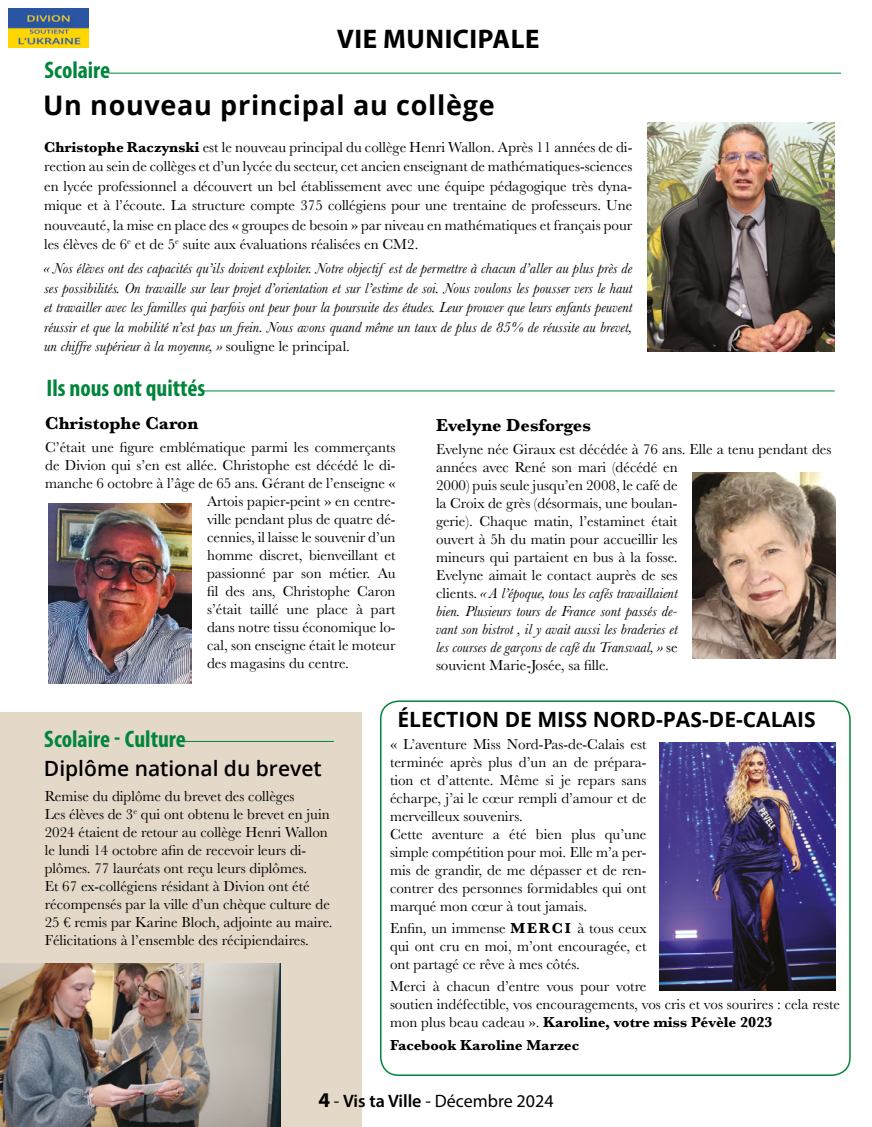
<style>
.page{position:relative;width:872px;height:1127px;background:#fff}
.page>*{position:absolute;margin:0;border:0;box-sizing:border-box;transform-origin:0 0}
.t1{font:700 27px "Open Sans";letter-spacing:.025em;color:#000}
.t2{font:700 27px "Myriad Pro";letter-spacing:.02em;color:#000}
.t3{font:700 condensed 24px "Myriad Pro";color:#00853b}
.t4{font:700 21px "Open Sans";color:#000}
.t5{font:600 21px "Open Sans";color:#000}
.t6{font:700 18px "Baskerville";color:#000}
.t7{font:18px "Myriad Pro";color:#000}
.t8{font:15px/18px "Baskerville";color:#000}
.t9{font:italic 15px/19.5px "Baskerville";color:#000;text-align:justify}
.t10{font:700 15px "Baskerville";color:#000}
.s1{font-weight:700}
.s2{font-style:normal}
.s3{font-style:italic}
.s4{font-weight:700;font-size:21px}
.s5{font-weight:600}
</style>
<div class="page">
<div style="left:0;top:712px;width:361px;height:415px;background:#e4d9c9"></div>
<hr style="left:109px;top:73px;width:732px;height:1px;background:#00853b">
<hr style="left:184px;top:741px;width:150px;height:1px;background:#00853b">
<img style="left:9px;top:9px;width:79px;height:39px">
<div style="left:380px;top:700px;width:470px;height:376px;border:2px solid #00853b;border-radius:18px"></div>
<img style="left:659px;top:742px;width:177px;height:249px">
<hr style="left:201px;top:391px;width:633px;height:1px;background:#00853b">
<img style="left:647px;top:123px;width:187px;height:228px">
<img style="left:49px;top:503px;width:143px;height:180px">
<img style="left:692px;top:473px;width:144px;height:186px">
<img style="left:0;top:964px;width:281px;height:163px">
<h2 class="t3" style="left:44px;top:55px;width:67px">Scolaire</h2>
<h1 class="t2" style="left:337px;top:21px;width:204px">VIE MUNICIPALE</h1>
<h1 class="t1" style="left:43px;top:86px;width:453px">Un nouveau principal au collège</h1>
<p class="t8" style="left:44px;top:138px;width:590px;line-height:19.5px;text-align:justify"><span class="s1">Christophe Raczynski</span> est le nouveau principal du collège Henri Wallon. Après 11 années de di&shy;rection au sein de collèges et d’un lycée du secteur, cet ancien enseignant de mathématiques-sciences en lycée professionnel a découvert un bel établissement avec une équipe pédagogique très dyna&shy;mique et à l’écoute. La structure compte 375 collégiens pour une trentaine de professeurs. Une nouveauté, la mise en place des « groupes de besoin » par niveau en mathématiques et français pour les élèves de 6<sup>e</sup> et de 5<sup>e</sup> suite aux évaluations réalisées en CM2.</p>
<p class="t9" style="left:44px;top:259px;width:590px">« Nos élèves ont des capacités qu’ils doivent exploiter. Notre objectif est de permettre à chacun d’aller au plus près de ses possibilités. On travaille sur leur projet d’orientation et sur l’estime de soi. Nous voulons les pousser vers le haut et travailler avec les familles qui parfois ont peur pour la poursuite des études. Leur prouver que leurs enfants peuvent réussir et que la mobilité n’est pas un frein. Nous avons quand même un taux de plus de 85% de réussite au brevet, un chiffre supérieur à la moyenne, » <span class="s2">souligne le principal.</span></p>
<h2 class="t3" style="left:46px;top:373px;width:160px">Ils nous ont quittés</h2>
<p class="t6" style="left:45px;top:411px;width:155px">Christophe Caron</p>
<p class="t8" style="left:45px;top:438px;width:352px">C’était une figure emblématique parmi les commerçants</p>
<p class="t8" style="left:45px;top:456px;width:352px">de Divion qui s’en est allée. Christophe est décédé le di-</p>
<p class="t8" style="left:45px;top:474px;width:352px">manche 6 octobre à l’âge de 65 ans. Gérant de l’enseigne «</p>
<p class="t8" style="left:207px;top:492px;width:190px">Artois papier-peint » en centre-</p>
<p class="t8" style="left:207px;top:510px;width:190px">ville pendant plus de quatre dé-</p>
<p class="t8" style="left:207px;top:528px;width:190px">cennies, il laisse le souvenir d’un</p>
<p class="t8" style="left:207px;top:546px;width:190px">homme discret, bienveillant et</p>
<p class="t8" style="left:207px;top:564px;width:190px">passionné par son métier. Au</p>
<p class="t8" style="left:207px;top:582px;width:190px">fil des ans, Christophe Caron</p>
<p class="t8" style="left:207px;top:600px;width:190px">s’était taillé une place à part</p>
<p class="t8" style="left:207px;top:618px;width:190px">dans notre tissu économique lo-</p>
<p class="t8" style="left:207px;top:636px;width:190px">cal, son enseigne était le moteur</p>
<p class="t8" style="left:207px;top:654px;width:143px">des magasins du centre.</p>
<p class="t6" style="left:436px;top:413px;width:156px">Evelyne Desforges</p>
<p class="t8" style="left:436px;top:440px;width:397px">Evelyne née Giraux est décédée à 76 ans. Elle a tenu pendant des années avec René son mari (décédé en<br>2000) puis seule jusqu’en 2008, le café de<br>la Croix de grès (désormais, une boulan-<br>gerie). Chaque matin, l’estaminet était<br>ouvert à 5h du matin pour accueillir les<br>mineurs qui partaient en bus à la fosse.<br>Evelyne aimait le contact auprès de ses<br>clients. <span class="s3">« A l’époque, tous les cafés travaillaient<br>bien. Plusieurs tours de France sont passés de-<br>vant son bistrot , il y avait aussi les braderies et<br>les courses de garçons de café du Transvaal, »</span> se<br>souvient Marie-Josée, sa fille.</p>
<h2 class="t3" style="left:44px;top:724px;width:143px">Scolaire - Culture</h2>
<h3 class="t5" style="left:44px;top:754px;width:279px">Diplôme national du brevet</h3>
<p class="t8" style="left:45px;top:787px;width:289px">Remise du diplôme du brevet des collèges<br>Les élèves de 3<sup>e</sup> qui ont obtenu le brevet en juin 2024 étaient de retour au collège Henri Wallon le lundi 14 octobre afin de recevoir leurs di&shy;plômes. 77 lauréats ont reçu leurs diplômes.<br>Et 67 ex-collégiens résidant à Divion ont été récompensés par la ville d’un chèque culture de 25 € remis par Karine Bloch, adjointe au maire.<br>Félicitations à l’ensemble des récipiendaires.</p>
<h3 class="t4" style="left:397px;top:704px;width:420px">ÉLECTION DE MISS NORD-PAS-DE-CALAIS</h3>
<p class="t8" style="left:390px;top:735px;width:258px">« L’aventure Miss Nord-Pas-de-Calais est terminée après plus d’un an de prépara&shy;tion et d’attente. Même si je repars sans écharpe, j’ai le cœur rempli d’amour et de merveilleux souvenirs.<br>Cette aventure a été bien plus qu’une simple compétition pour moi. Elle m’a per&shy;mis de grandir, de me dépasser et de ren&shy;contrer des personnes formidables qui ont marqué mon cœur à tout jamais.</p>
<p class="t8" style="left:390px;top:919px;width:258px;text-align:justify">Enfin, un immense <span class="s1">M E R C I</span> à tous ceux qui ont cru en moi, m’ont encouragée, et ont partagé ce rêve à mes côtés.</p>
<p class="t8" style="left:390px;top:977px;width:452px">Merci à chacun d’entre vous pour votre<br>soutien indéfectible, vos encouragements, vos cris et vos sourires : cela reste mon plus beau cadeau ». <span class="s1">Karoline, votre miss Pévèle 2023</span></p>
<p class="t10" style="left:390px;top:1034px;width:190px">Facebook Karoline Marzec</p>
<p class="t7" style="left:318px;top:1089px;width:237px"><span class="s4">4</span> - <span class="s5">Vis ta Ville</span> - Décembre 2024</p>
</div>
